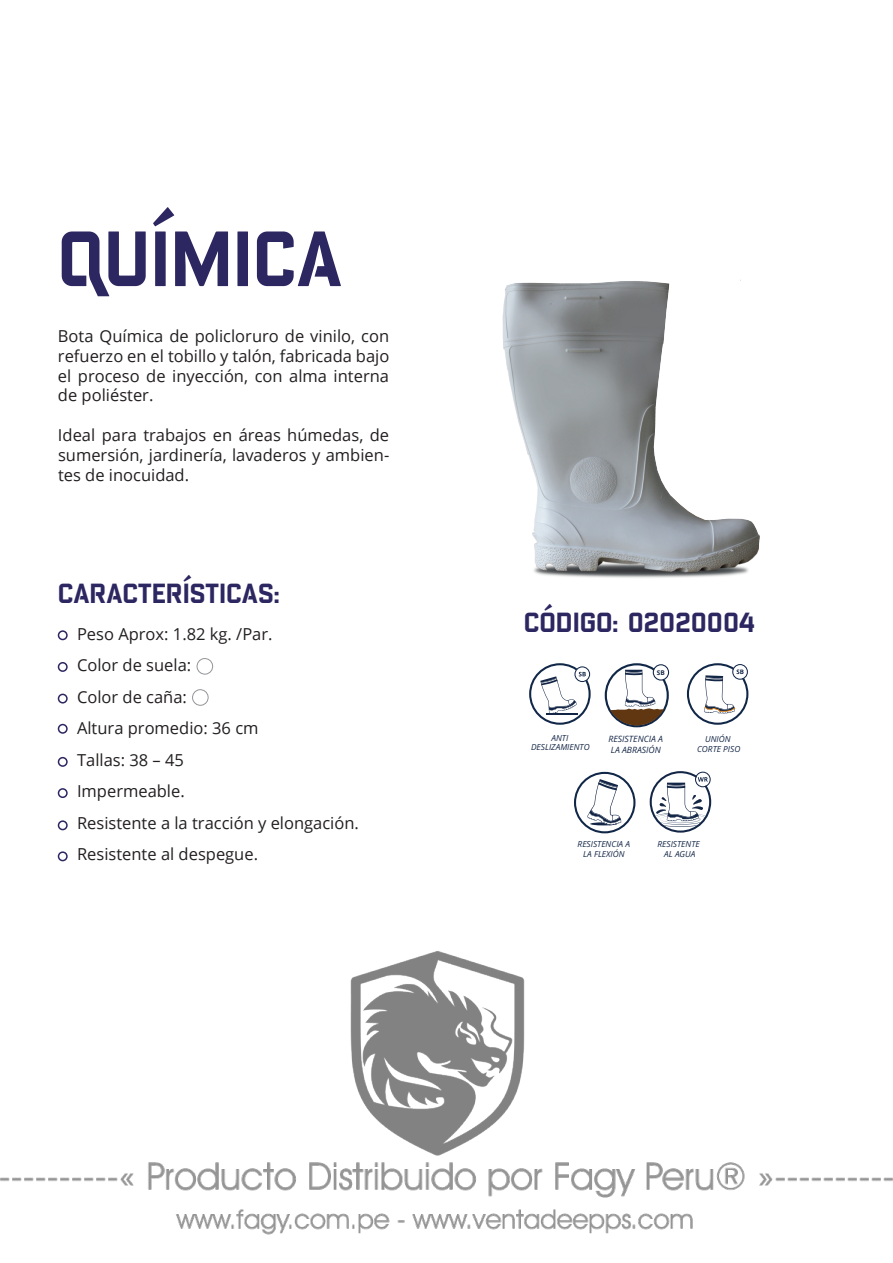
<style>
.page{position:relative;width:893px;height:1263px;background:#fff}
.page>*{position:absolute;margin:0;border:0;box-sizing:border-box;transform-origin:0 0}
.t1{font:700 105px "Febrotesk 4 F Unicase";color:#2c2661}
.t2{font:700 37.5px "Febrotesk 4 F Unicase";color:#2c2661}
.t3{font:16.5px/31.5px "Open Sans";color:#231f20;text-align:justify}
.t4{font:italic 8.7px/10.4px "Open Sans";color:#142646}
.t5{font:italic 8.25px/9.9px "Open Sans";color:#142646;text-align:center}
.t6{font:700 6.45px "Open Sans";color:#142646}
</style>
<div class="page">
<div style="left:58px;top:630px;width:10px;height:10px;border:2px solid #2c2661;border-radius:50%"></div>
<div style="left:58px;top:694px;width:10px;height:9px;border:2px solid #2c2661;border-radius:50%"></div>
<div style="left:58px;top:662px;width:10px;height:10px;border:2px solid #2c2661;border-radius:50%"></div>
<div style="left:58px;top:724px;width:10px;height:10px;border:2px solid #2c2661;border-radius:50%"></div>
<div style="left:58px;top:757px;width:10px;height:10px;border:2px solid #2c2661;border-radius:50%"></div>
<div style="left:58px;top:820px;width:10px;height:10px;border:2px solid #2c2661;border-radius:50%"></div>
<div style="left:58px;top:788px;width:10px;height:10px;border:2px solid #2c2661;border-radius:50%"></div>
<div style="left:58px;top:851px;width:10px;height:10px;border:2px solid #2c2661;border-radius:50%"></div>
<svg style="left:574px;top:772px;width:61px;height:61px"></svg>
<svg style="left:529px;top:663px;width:62px;height:62px"></svg>
<svg style="left:650px;top:771px;width:61px;height:62px"></svg>
<svg style="left:687px;top:663px;width:61px;height:62px"></svg>
<svg style="left:605px;top:663px;width:64px;height:64px"></svg>
<svg style="left:192px;top:689px;width:17px;height:17px"></svg>
<svg style="left:196px;top:658px;width:17px;height:17px"></svg>
<img style="left:502px;top:279px;width:258px;height:299px">
<img style="left:0;top:951px;width:893px;height:284px">
<h1 class="t1" style="left:57px;top:188px;width:286px">QUÍMICA</h1>
<p class="t3" style="left:58px;top:326px;width:333px;line-height:19.8px">Bota Química de policloruro de vinilo, con refuerzo en el tobillo y talón, fabricada bajo el proceso de inyección, con alma interna de poliéster.</p>
<p class="t3" style="left:58px;top:425px;width:333px;line-height:19.8px">Ideal para trabajos en áreas húmedas, de sumersión, jardinería, lavaderos y ambien&shy;tes de inocuidad.</p>
<h2 class="t2" style="left:58px;top:568px;width:224px">CARACTERÍSTICAS:</h2>
<p class="t3" style="left:77px;top:617px;width:283px;text-align:left">Peso Aprox: 1.82 kg. /Par.<br>Color de suela:<br>Color de caña:<br>Altura promedio: 36 cm<br>Tallas: 38 – 45<br>Impermeable.<br>Resistente a la tracción y elongación.<br>Resistente al despegue.</p>
<h2 class="t2" style="left:524px;top:597px;width:232px">CÓDIGO: 02020004</h2>
<p class="t6" style="left:657px;top:668px;width:9px">SB</p>
<p class="t5" style="left:531px;top:732px;width:60px">ANTI<br>DESLIZAMIENTO</p>
<p class="t4" style="left:608px;top:734px;width:56px">RESISTENCIA A<br>LA ABRASIÓN</p>
<p class="t5" style="left:697px;top:734px;width:45px">UNIÓN<br>CORTE PISO</p>
<p class="t5" style="left:578px;top:839px;width:54px">RESISTENCIA A<br>LA FLEXIÓN</p>
<p class="t5" style="left:657px;top:839px;width:44px">RESISTENTE<br>AL AGUA</p>
</div>
